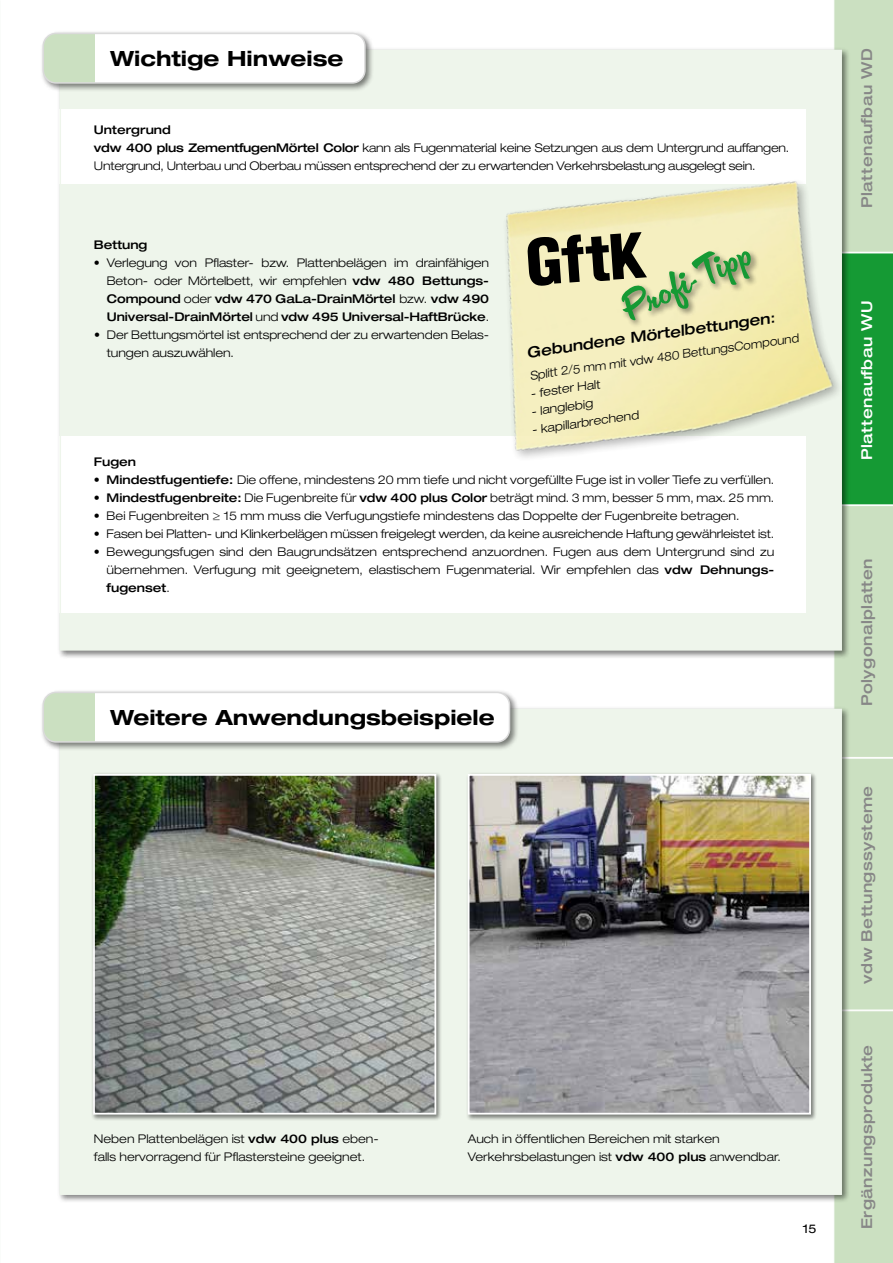
<style>
.page{position:relative;width:893px;height:1263px;background:#fff}
.page>*{position:absolute;margin:0;border:0;box-sizing:border-box;transform-origin:0 0}
.t1{font:42.6px "Cinema Script";color:#159a34}
.t2{font:700 expanded 21px "Helvetica Neue LT Std";color:#000}
.t3{font:500 expanded 15px "Helvetica Neue LT Std";letter-spacing:.03em;color:#878787}
.t4{font:500 expanded 15px "Helvetica Neue LT Std";color:#000}
.t5{font:500 expanded 15px "Helvetica Neue LT Std";letter-spacing:.03em;color:#fff}
.t6{font:300 expanded 12px/18px "Helvetica Neue LT Std";color:#000}
.t7{font:300 expanded 12px/18px "Helvetica Neue LT Std";letter-spacing:-.02em;color:#000}
.t8{font:300 expanded 12px "Helvetica Neue LT Std";color:#000;scale:.95 1}
.t9{font:500 expanded 12px "Helvetica Neue LT Std";letter-spacing:-.005em;color:#000}
.t10{font:expanded 12px "Helvetica Neue LT Std";color:#000}
.s1{font-weight:500}
.s2{font-size:13.5px}
</style>
<div class="page">
<div style="left:834px;top:0;width:59px;height:1263px;background:#cbe0c1"></div>
<div style="left:57px;top:706px;width:793px;height:497px;background:#000;opacity:.5"></div>
<div style="left:60px;top:709px;width:782px;height:486px;background:#eef5eb"></div>
<div style="left:40px;top:689px;width:479px;height:62px;background:#000;opacity:.5"></div>
<div style="left:43px;top:692px;width:466px;height:50px;background:#fff;border-radius:13px"></div>
<div style="left:43px;top:692px;width:51px;height:50px;background:#cbe0c1"></div>
<div style="left:43px;top:692px;width:467px;height:51px;border:2px solid #dadada;border-radius:13px"></div>
<div style="left:92px;top:772px;width:351px;height:349px;background:#000;opacity:.5"></div>
<img style="left:96px;top:777px;width:337px;height:334px">
<div style="left:93px;top:774px;width:343px;height:340px;border:2px solid #fff"></div>
<div style="left:466px;top:772px;width:351px;height:349px;background:#000;opacity:.5"></div>
<img style="left:471px;top:777px;width:337px;height:334px">
<div style="left:468px;top:774px;width:343px;height:340px;border:2px solid #fff"></div>
<div style="left:57px;top:47px;width:793px;height:612px;background:#000;opacity:.5"></div>
<div style="left:60px;top:50px;width:781px;height:600px;background:#eef5eb"></div>
<div style="left:60px;top:437px;width:746px;height:176px;background:#fff"></div>
<div style="left:60px;top:110px;width:746px;height:74px;background:#fff"></div>
<div style="left:40px;top:30px;width:334px;height:62px;background:#000;opacity:.5"></div>
<div style="left:43px;top:33px;width:322px;height:50px;background:#fff;border-radius:13px"></div>
<div style="left:43px;top:33px;width:51px;height:50px;background:#cbe0c1"></div>
<div style="left:43px;top:33px;width:323px;height:51px;border:2px solid #dadada;border-radius:13px"></div>
<img style="left:434px;top:125px;width:456px;height:394px">
<div style="left:619px;top:249px;width:140px;height:79px;background:#000;opacity:.5"></div>
<svg style="left:527px;top:232px;width:120px;height:54px;background:#7a7760"></svg>
<h2 class="t2" style="left:110px;top:45px;width:235px">Wichtige Hinweise</h2>
<p class="t7" style="left:94px;top:120px;width:694px"><span class="s1">Untergrund<br>vdw 400 plus ZementfugenMörtel Color</span> kann als Fugenmaterial keine Setzungen aus dem Untergrund auffangen.<br>Untergrund, Unterbau und Oberbau müssen entsprechend der zu erwartenden Verkehrsbelastung ausgelegt sein.</p>
<p class="t9" style="left:94px;top:237px;width:55px">Bettung</p>
<p class="t6" style="left:107px;top:253px;width:384px;text-align:justify;text-indent:-13px">• Verlegung von Pflaster- bzw. Plattenbelägen im drainfähigen Beton- oder Mörtelbett, wir empfehlen <span class="s1">vdw 480 Bettungs-Compound</span> oder <span class="s1">vdw 470 GaLa-DrainMörtel</span> bzw. <span class="s1">vdw 490<br>Universal-DrainMörtel</span> und <span class="s1">vdw 495 Universal-HaftBrücke</span>.</p>
<p class="t6" style="left:107px;top:325px;width:384px;text-indent:-13px">• Der Bettungsmörtel ist entsprechend der zu erwartenden Belas&shy;tungen auszuwählen.</p>
<h1 class="t1" style="left:612px;top:286px;width:141px;rotate:-25deg">Profi -Tipp</h1>
<p class="t4" style="left:526px;top:343px;width:252px;rotate:-8deg">Gebundene Mörtelbettungen<span class="s2">:</span></p>
<p class="t8" style="left:529px;top:368px;width:287px;rotate:-8deg">Splitt 2/5 mm mit vdw 480 BettungsCompound</p>
<p class="t6" style="left:529px;top:384px;width:71px;rotate:-8deg">- fester Halt</p>
<p class="t6" style="left:530px;top:402px;width:63px;rotate:-8deg">- langlebig</p>
<p class="t6" style="left:531px;top:421px;width:109px;rotate:-8deg">- kapillarbrechend</p>
<p class="t9" style="left:94px;top:455px;width:44px">Fugen</p>
<p class="t6" style="left:94px;top:471px;width:679px">• <span class="s1">Mindestfugentiefe:</span> Die offene, mindestens 20 mm tiefe und nicht vorgefüllte Fuge ist in voller Tiefe zu verfüllen.</p>
<p class="t6" style="left:94px;top:489px;width:679px">• <span class="s1">Mindestfugenbreite:</span> Die Fugenbreite für <span class="s1">vdw 400 plus Color</span> beträgt mind. 3 mm, besser 5 mm, max. 25 mm.</p>
<p class="t6" style="left:94px;top:507px;width:645px">• Bei Fugenbreiten ≥ 15 mm muss die Verfugungstiefe mindestens das Doppelte der Fugenbreite betragen.</p>
<p class="t6" style="left:94px;top:525px;width:680px">• Fasen bei Platten- und Klinkerbelägen müssen freigelegt werden, da keine ausreichende Haftung gewährleistet ist.</p>
<p class="t6" style="left:107px;top:543px;width:669px;text-indent:-13px">• Bewegungsfugen sind den Baugrundsätzen entsprechend anzuordnen. Fugen aus dem Untergrund sind zu übernehmen. Verfugung mit geeignetem, elastischem Fugenmaterial. Wir empfehlen das <span class="s1">vdw Dehnungs&shy;fugenset</span>.</p>
<h2 class="t2" style="left:110px;top:704px;width:386px">Weitere Anwendungsbeispiele</h2>
<p class="t6" style="left:94px;top:1129px;width:286px">Neben Plattenbelägen ist <span class="s1">vdw 400 plus</span> eben&shy;falls hervorragend für Pflastersteine geeignet.</p>
<p class="t6" style="left:468px;top:1129px;width:312px">Auch in öffentlichen Bereichen mit starken<br>Verkehrsbelastungen ist <span class="s1">vdw 400 plus</span> anwendbar.</p>
<p class="t10" style="left:803px;top:1221px;width:15px">15</p>
<p class="t3" style="left:857px;top:208px;width:161px;rotate:-90deg">Plattenaufbau WD</p>
<p class="t5" style="left:857px;top:460px;width:161px;rotate:-90deg">Plattenaufbau WU</p>
<p class="t3" style="left:857px;top:706px;width:149px;rotate:-90deg">Polygonalplatten</p>
<p class="t3" style="left:857px;top:984px;width:199px;rotate:-90deg">vdw Bettungssysteme</p>
<p class="t3" style="left:857px;top:1229px;width:186px;rotate:-90deg">Ergänzungsprodukte</p>
</div>
